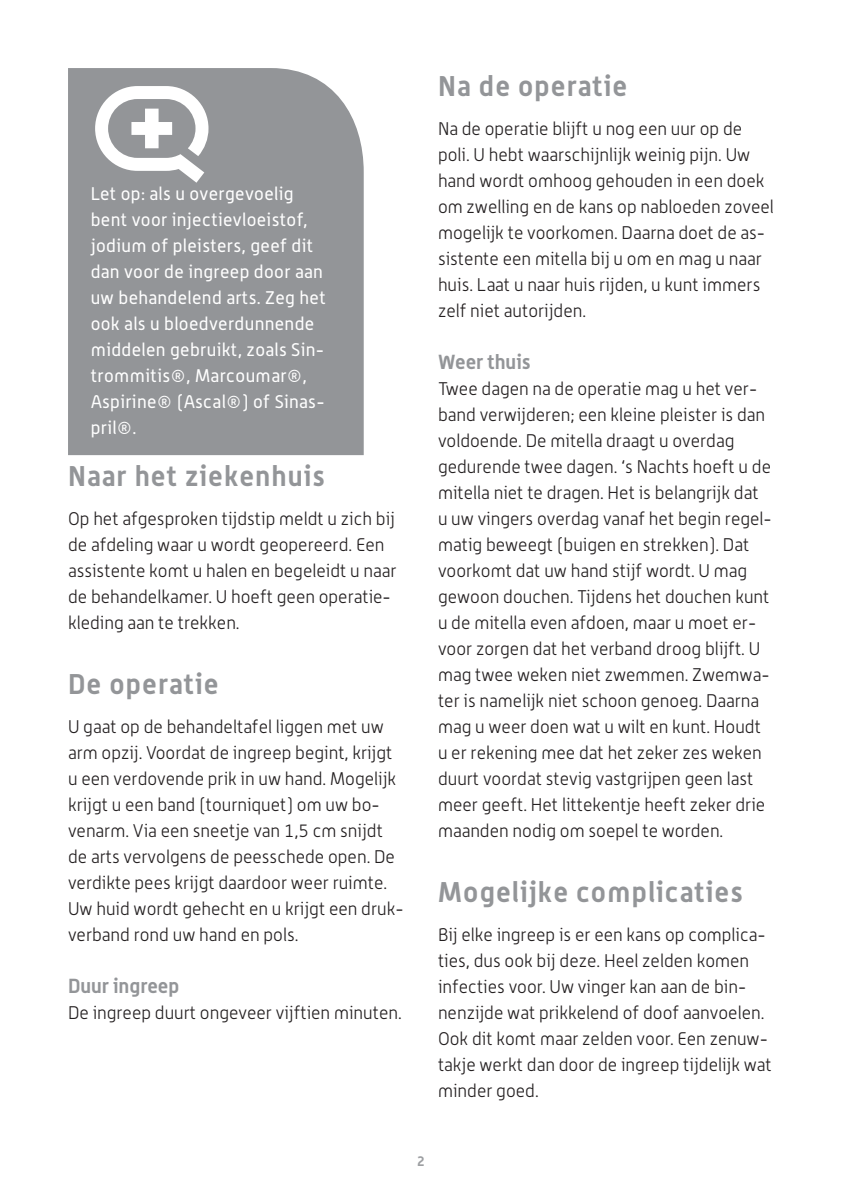
<style>
.page{position:relative;width:842px;height:1191px;background:#fff}
.page>*{position:absolute;margin:0;border:0;box-sizing:border-box;transform-origin:0 0}
.t1{font:700 28px "Alwyn";letter-spacing:.04em;color:#939598}
.t2{font:700 20px "Alwyn";color:#939598}
.t3{font:300 18px/26px "Alwyn";color:#231f20}
.t4{font:18px/26px "Alwyn";letter-spacing:.02em;color:#fff}
.t5{font:700 14px "Alwyn";color:#9d9fa2}
</style>
<div class="page">
<div style="left:68px;top:68px;width:296px;height:387px;background:#939598"></div>
<svg style="left:95px;top:86px;width:113px;height:97px"></svg>
<p class="t4" style="left:91px;top:180px;width:237px">Let op: als u overgevoelig bent voor injectievloeistof, jodium of pleisters, geef dit dan voor de ingreep door aan uw behandelend arts. Zeg het ook als u bloedverdunnende middelen gebruikt, zoals Sin&shy;trommitis®, Marcoumar®,<br>Aspirine® (Ascal®) of Sinas&shy;pril®.</p>
<h1 class="t1" style="left:68px;top:458px;width:258px">Naar het ziekenhuis</h1>
<p class="t3" style="left:68px;top:505px;width:330px">Op het afgesproken tijdstip meldt u zich bij de afdeling waar u wordt geopereerd. Een assistente komt u halen en begeleidt u naar de behandelkamer. U hoeft geen operatie&shy;kleding aan te trekken.</p>
<h1 class="t1" style="left:68px;top:666px;width:152px">De operatie</h1>
<p class="t3" style="left:68px;top:713px;width:337px">U gaat op de behandeltafel liggen met uw arm opzij. Voordat de ingreep begint, krijgt u een verdovende prik in uw hand. Mogelijk krijgt u een band (tourniquet) om uw bo&shy;venarm. Via een sneetje van 1,5 cm snijdt de arts vervolgens de peesschede open. De verdikte pees krijgt daardoor weer ruimte.<br>Uw huid wordt gehecht en u krijgt een druk&shy;verband rond uw hand en pols.</p>
<p class="t2" style="left:68px;top:973px;width:113px">Duur ingreep</p>
<p class="t3" style="left:68px;top:999px;width:335px">De ingreep duurt ongeveer vijftien minuten.</p>
<h1 class="t1" style="left:438px;top:68px;width:191px">Na de operatie</h1>
<p class="t3" style="left:438px;top:115px;width:337px">Na de operatie blijft u nog een uur op de poli. U hebt waarschijnlijk weinig pijn. Uw hand wordt omhoog gehouden in een doek om zwelling en de kans op nabloeden zoveel mogelijk te voorkomen. Daarna doet de as&shy;sistente een mitella bij u om en mag u naar huis. Laat u naar huis rijden, u kunt immers zelf niet autorijden.</p>
<p class="t2" style="left:438px;top:349px;width:94px">Weer thuis</p>
<p class="t3" style="left:438px;top:375px;width:335px">Twee dagen na de operatie mag u het ver&shy;band verwijderen; een kleine pleister is dan voldoende. De mitella draagt u overdag gedurende twee dagen. ‘s Nachts hoeft u de mitella niet te dragen. Het is belangrijk dat u uw vingers overdag vanaf het begin regel&shy;matig beweegt (buigen en strekken). Dat voorkomt dat uw hand stijf wordt. U mag gewoon douchen. Tijdens het douchen kunt u de mitella even afdoen, maar u moet er&shy;voor zorgen dat het verband droog blijft. U mag twee weken niet zwemmen. Zwemwa&shy;ter is namelijk niet schoon genoeg. Daarna mag u weer doen wat u wilt en kunt. Houdt u er rekening mee dat het zeker zes weken duurt voordat stevig vastgrijpen geen last meer geeft. Het littekentje heeft zeker drie maanden nodig om soepel te worden.</p>
<h1 class="t1" style="left:438px;top:874px;width:306px">Mogelijke complicaties</h1>
<p class="t3" style="left:438px;top:921px;width:335px">Bij elke ingreep is er een kans op complica&shy;ties, dus ook bij deze. Heel zelden komen infecties voor. Uw vinger kan aan de bin&shy;nenzijde wat prikkelend of doof aanvoelen.<br>Ook dit komt maar zelden voor. Een zenuw&shy;takje werkt dan door de ingreep tijdelijk wat minder goed.</p>
<p class="t5" style="left:417px;top:1152px;width:10px">2</p>
</div>
